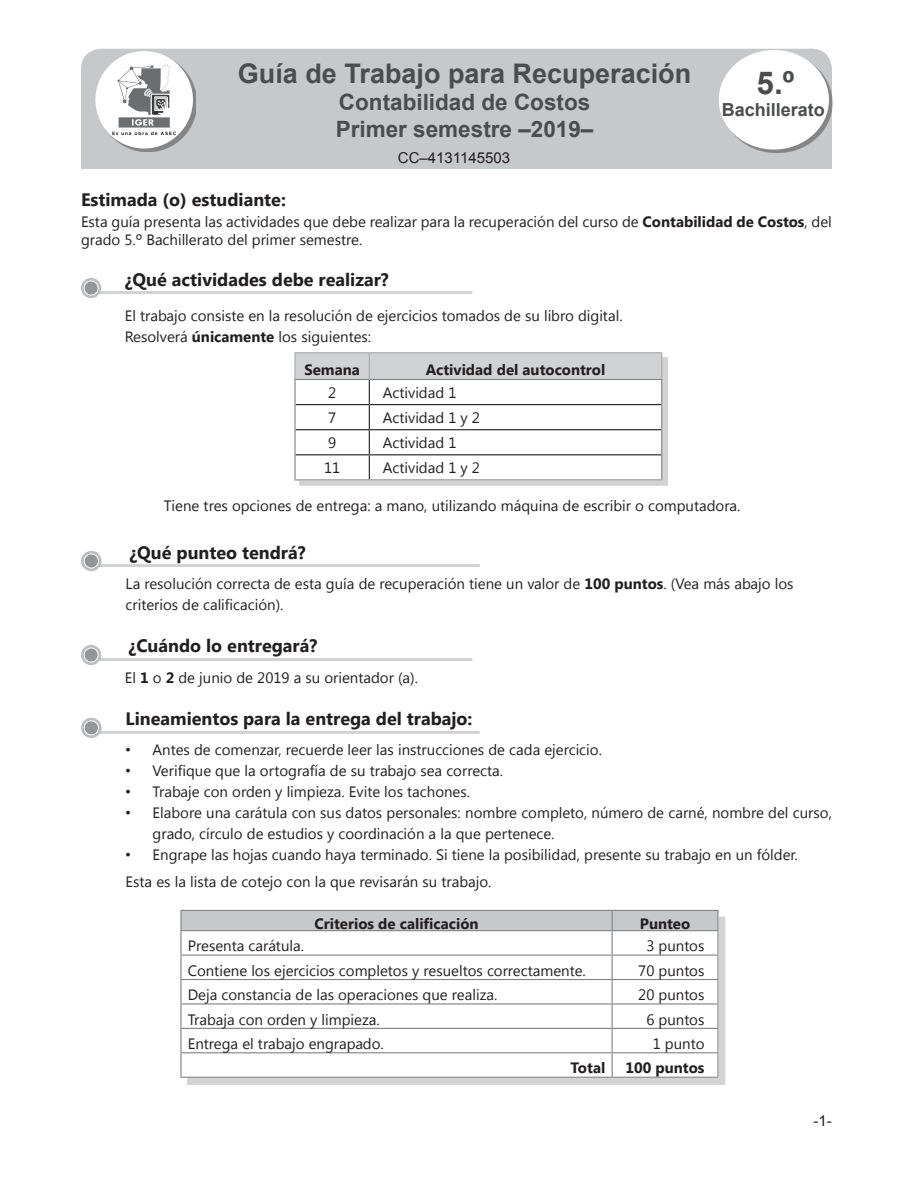
<style>
.page{position:relative;width:913px;height:1183px;background:#fff}
.page>*{position:absolute;margin:0;border:0;box-sizing:border-box;transform-origin:0 0}
.t1{font:700 31.5px "Arial";color:#4b4c4d}
.t2{font:700 27px "Arial";color:#4b4c4d}
.t3{font:700 22.5px "Arial";color:#4b4c4d}
.t4{font:700 18px "Segoe UI";color:#231f20}
.t5{font:700 18px "Arial";color:#4b4c4d}
.Párrafo_segoe{font:15px/18px "Segoe UI";color:#231f20}
.listado_con_sangría{font:15px/21px "Segoe UI";color:#231f20}
.Párrafo_segoe-2{font:700 15px "Segoe UI";color:#231f20}
.incisos{font:15px "Arial";color:#231f20}
.s1{font-weight:700}
.s2{font-family:"Arial"}
</style>
<div class="page">
<hr style="left:99px;top:731px;width:379px;height:3px;background:#d1d2d4">
<svg style="left:81px;top:718px;width:21px;height:20px"></svg>
<div style="left:84px;top:721px;width:14px;height:14px;background:#939598;border-radius:50%"></div>
<div style="left:84px;top:720px;width:15px;height:15px;border:1px solid #fff;border-radius:50%"></div>
<hr style="left:99px;top:658px;width:372px;height:3px;background:#d1d2d4">
<svg style="left:81px;top:645px;width:20px;height:20px"></svg>
<div style="left:84px;top:648px;width:14px;height:14px;background:#939598;border-radius:50%"></div>
<div style="left:84px;top:647px;width:14px;height:15px;border:1px solid #fff;border-radius:50%"></div>
<div style="left:187px;top:916px;width:538px;height:168px;background:#231f20;opacity:.2"></div>
<svg style="left:180px;top:910px;width:538px;height:166px"></svg>
<hr style="left:180px;top:1076px;width:432px;height:1px;background:#808285">
<hr style="left:612px;top:1076px;width:106px;height:1px;background:#808285">
<hr style="left:99px;top:564px;width:379px;height:3px;background:#d1d2d4">
<svg style="left:81px;top:551px;width:21px;height:20px"></svg>
<div style="left:84px;top:554px;width:14px;height:14px;background:#939598;border-radius:50%"></div>
<div style="left:84px;top:553px;width:15px;height:15px;border:1px solid #fff;border-radius:50%"></div>
<div style="left:299px;top:357px;width:368px;height:128px;background:#231f20;opacity:.2"></div>
<hr style="left:294px;top:352px;width:75px;height:1px;background:#a8a9ad">
<hr style="left:369px;top:352px;width:293px;height:1px;background:#a8a9ad">
<svg style="left:294px;top:353px;width:368px;height:126px"></svg>
<hr style="left:294px;top:479px;width:75px;height:1px;background:#808285">
<hr style="left:369px;top:479px;width:293px;height:1px;background:#808285">
<hr style="left:99px;top:291px;width:372px;height:3px;background:#d1d2d4">
<svg style="left:81px;top:278px;width:20px;height:20px"></svg>
<div style="left:84px;top:281px;width:14px;height:14px;background:#939598;border-radius:50%"></div>
<div style="left:84px;top:281px;width:14px;height:14px;border:1px solid #fff;border-radius:50%"></div>
<div style="left:81px;top:49px;width:751px;height:120px;background:#c7c8ca"></div>
<div style="left:722px;top:53px;width:110px;height:100px;background:#231f20;opacity:.4"></div>
<div style="left:718px;top:50px;width:111px;height:100px;background:#fff;border-radius:50%"></div>
<div style="left:99px;top:54px;width:97px;height:98px;background:#231f20;opacity:.4"></div>
<div style="left:95px;top:51px;width:98px;height:97px;background:#fff;border-radius:50%"></div>
<svg style="left:112px;top:64px;width:64px;height:71px"></svg>
<p class="t2" style="left:238px;top:55px;width:455px">Guía de Trabajo para Recuperación</p>
<p class="t3" style="left:339px;top:87px;width:253px">Contabilidad de Costos</p>
<p class="t3" style="left:336px;top:114px;width:259px">Primer semestre –2019–</p>
<p class="incisos" style="left:398px;top:148px;width:114px">CC–4131145503</p>
<p class="t1" style="left:756px;top:62px;width:39px">5.º</p>
<p class="t5" style="left:722px;top:98px;width:105px">Bachillerato</p>
<p class="t4" style="left:81px;top:187px;width:206px">Estimada (o) estudiante:</p>
<p class="Párrafo_segoe" style="left:81px;top:212px;width:752px">Esta guía presenta las actividades que debe realizar para la recuperación del curso de <span class="s1">Contabilidad de Costos</span>, del grado 5.º Bachillerato del primer semestre.</p>
<p class="t4" style="left:125px;top:267px;width:265px">¿Qué actividades debe realizar?</p>
<p class="Párrafo_segoe" style="left:125px;top:305px;width:499px">El trabajo consiste en la resolución de ejercicios tomados de su libro digital.</p>
<p class="Párrafo_segoe" style="left:125px;top:326px;width:248px">Resolverá <span class="s1">únicamente</span> los siguientes:</p>
<p class="Párrafo_segoe-2" style="left:304px;top:358px;width:57px">Semana</p>
<p class="Párrafo_segoe-2" style="left:426px;top:358px;width:181px">Actividad del autocontrol</p>
<p class="listado_con_sangría" style="left:328px;top:381px;width:10px">2</p>
<p class="listado_con_sangría" style="left:383px;top:381px;width:75px">Actividad 1</p>
<p class="listado_con_sangría" style="left:328px;top:406px;width:10px">7</p>
<p class="listado_con_sangría" style="left:383px;top:406px;width:99px">Actividad 1 y 2</p>
<p class="listado_con_sangría" style="left:328px;top:431px;width:10px">9</p>
<p class="listado_con_sangría" style="left:383px;top:431px;width:75px">Actividad 1</p>
<p class="listado_con_sangría" style="left:324px;top:456px;width:18px">11</p>
<p class="listado_con_sangría" style="left:383px;top:456px;width:99px">Actividad 1 y 2</p>
<p class="listado_con_sangría" style="left:164px;top:494px;width:578px">Tiene tres opciones de entrega: a mano, utilizando máquina de escribir o computadora.</p>
<p class="t4" style="left:129px;top:539px;width:178px">¿Qué punteo tendrá?</p>
<p class="Párrafo_segoe" style="left:126px;top:573px;width:669px;line-height:21px">La resolución correcta de esta guía de recuperación tiene un valor de <span class="s1">100 puntos</span>. (Vea más abajo los criterios de calificación).</p>
<p class="t4" style="left:128px;top:633px;width:190px">¿Cuándo lo entregará?</p>
<p class="Párrafo_segoe" style="left:125px;top:668px;width:295px">El <span class="s1">1</span> o <span class="s1">2</span> de junio de 2019 a su orientador (a).</p>
<p class="t4" style="left:126px;top:706px;width:348px">Lineamientos para la entrega del trabajo:</p>
<p class="listado_con_sangría" style="left:126px;top:738px;width:478px"><span class="s2">•</span> Antes de comenzar, recuerde leer las instrucciones de cada ejercicio.</p>
<p class="listado_con_sangría" style="left:126px;top:759px;width:379px"><span class="s2">•</span> Verifique que la ortografía de su trabajo sea correcta.</p>
<p class="listado_con_sangría" style="left:126px;top:780px;width:346px"><span class="s2">•</span> Trabaje con orden y limpieza. Evite los tachones.</p>
<p class="listado_con_sangría" style="left:153px;top:801px;width:681px;text-indent:-27px"><span class="s2">•</span> Elabore una carátula con sus datos personales: nombre completo, número de carné, nombre del curso, grado, círculo de estudios y coordinación a la que pertenece.</p>
<p class="listado_con_sangría" style="left:126px;top:843px;width:673px"><span class="s2">•</span> Engrape las hojas cuando haya terminado. Si tiene la posibilidad, presente su trabajo en un fólder.</p>
<p class="listado_con_sangría" style="left:126px;top:871px;width:367px">Esta es la lista de cotejo con la que revisarán su trabajo.</p>
<p class="Párrafo_segoe-2" style="left:314px;top:913px;width:166px">Criterios de calificación</p>
<p class="Párrafo_segoe-2" style="left:640px;top:913px;width:52px">Punteo</p>
<p class="Párrafo_segoe" style="left:188px;top:936px;width:118px">Presenta carátula.</p>
<p class="Párrafo_segoe" style="left:646px;top:936px;width:60px">3 puntos</p>
<p class="Párrafo_segoe" style="left:188px;top:960px;width:399px">Contiene los ejercicios completos y resueltos correctamente.</p>
<p class="Párrafo_segoe" style="left:638px;top:960px;width:68px">70 puntos</p>
<p class="Párrafo_segoe" style="left:188px;top:985px;width:311px">Deja constancia de las operaciones que realiza.</p>
<p class="Párrafo_segoe" style="left:638px;top:985px;width:68px">20 puntos</p>
<p class="Párrafo_segoe" style="left:188px;top:1009px;width:193px">Trabaja con orden y limpieza.</p>
<p class="Párrafo_segoe" style="left:646px;top:1009px;width:60px">6 puntos</p>
<p class="Párrafo_segoe" style="left:188px;top:1034px;width:198px">Entrega el trabajo engrapado.</p>
<p class="Párrafo_segoe" style="left:652px;top:1034px;width:53px">1 punto</p>
<p class="Párrafo_segoe-2" style="left:570px;top:1057px;width:36px">Total</p>
<p class="Párrafo_segoe-2" style="left:625px;top:1057px;width:81px">100 puntos</p>
<p class="incisos" style="left:813px;top:1111px;width:20px">-1-</p>
</div>
